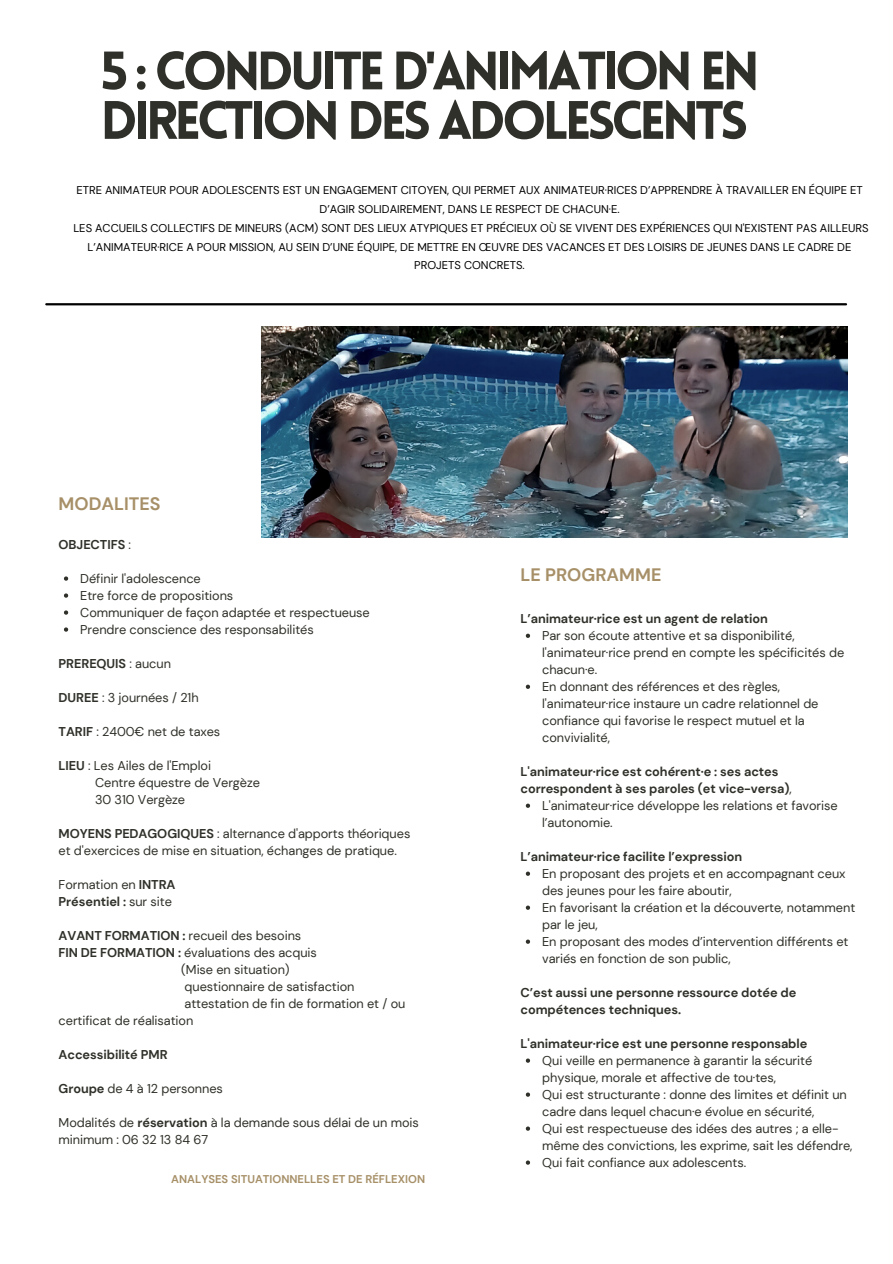
<style>
.page{position:relative;width:893px;height:1264px;background:#fff}
.page>*{position:absolute;margin:0;border:0;box-sizing:border-box;transform-origin:0 0}
.t1{font:900 52.8px/49.5px "Lovelo";letter-spacing:-.075em;color:#2f3029}
.t2{font:700 18px "DM Sans";color:#a79068}
.t3{font:12.75px/17px "DM Sans";letter-spacing:-.005em;color:#2f3029}
.t4{font:700 12.75px/17px "DM Sans";letter-spacing:-.005em;color:#2f3029}
.t5{font:11.25px/18.8px "DM Sans";color:#000;text-align:center}
.t6{font:700 11.25px "DM Sans";color:#a79068}
.s1{font-weight:400}
.s2{font-weight:700}
</style>
<div class="page">
<svg style="left:64px;top:576px;width:4px;height:4px"></svg>
<svg style="left:64px;top:593px;width:4px;height:4px"></svg>
<svg style="left:64px;top:610px;width:4px;height:4px"></svg>
<svg style="left:64px;top:627px;width:4px;height:4px"></svg>
<svg style="left:525px;top:633px;width:5px;height:5px"></svg>
<svg style="left:525px;top:684px;width:5px;height:5px"></svg>
<svg style="left:525px;top:803px;width:5px;height:4px"></svg>
<svg style="left:525px;top:871px;width:5px;height:4px"></svg>
<svg style="left:525px;top:905px;width:5px;height:4px"></svg>
<svg style="left:525px;top:939px;width:5px;height:4px"></svg>
<svg style="left:525px;top:1058px;width:5px;height:4px"></svg>
<svg style="left:525px;top:1092px;width:5px;height:4px"></svg>
<svg style="left:525px;top:1126px;width:5px;height:4px"></svg>
<svg style="left:525px;top:1160px;width:5px;height:4px"></svg>
<hr style="left:46px;top:303px;width:800px;height:2px;background:#000">
<img style="left:262px;top:327px;width:585px;height:210px">
<p class="t1" style="left:101px;top:51px;width:660px">5 : CONDUITE D'ANIMATION EN<br>DIRECTION DES ADOLESCENTS</p>
<p class="t5" style="left:76px;top:181px;width:787px">ETRE ANIMATEUR POUR ADOLESCENTS EST UN ENGAGEMENT CITOYEN, QUI PERMET AUX ANIMATEUR·RICES D’APPRENDRE À TRAVAILLER EN ÉQUIPE ET<br>D’AGIR SOLIDAIREMENT, DANS LE RESPECT DE CHACUN·E.</p>
<p class="t5" style="left:73px;top:218px;width:796px">LES ACCUEILS COLLECTIFS DE MINEURS (ACM) SONT DES LIEUX ATYPIQUES ET PRÉCIEUX OÙ SE VIVENT DES EXPÉRIENCES QUI N'EXISTENT PAS AILLEURS</p>
<p class="t5" style="left:88px;top:237px;width:765px">L’ANIMATEUR·RICE A POUR MISSION, AU SEIN D’UNE ÉQUIPE, DE METTRE EN ŒUVRE DES VACANCES ET DES LOISIRS DE JEUNES DANS LE CADRE DE<br>PROJETS CONCRETS.</p>
<p class="t2" style="left:59px;top:491px;width:103px">MODALITES</p>
<p class="t4" style="left:59px;top:536px;width:74px">OBJECTIFS <span class="s1">:</span></p>
<p class="t3" style="left:80px;top:570px;width:122px">Définir l'adolescence</p>
<p class="t3" style="left:80px;top:587px;width:154px">Etre force de propositions</p>
<p class="t3" style="left:80px;top:604px;width:291px">Communiquer de façon adaptée et respectueuse</p>
<p class="t3" style="left:80px;top:621px;width:235px">Prendre conscience des responsabilités</p>
<p class="t4" style="left:59px;top:655px;width:114px">PREREQUIS <span class="s1">: aucun</span></p>
<p class="t3" style="left:59px;top:689px;width:141px"><span class="s2">DUREE</span> : 3 journées / 21h</p>
<p class="t3" style="left:59px;top:723px;width:163px"><span class="s2">TARIF</span> : 2400€ net de taxes</p>
<p class="t3" style="left:59px;top:757px;width:154px"><span class="s2">LIEU</span> : Les Ailes de l'Emploi</p>
<p class="t3" style="left:95px;top:774px;width:166px">Centre équestre de Vergèze</p>
<p class="t3" style="left:95px;top:791px;width:92px">30 310 Vergèze</p>
<p class="t3" style="left:59px;top:825px;width:353px"><span class="s2">MOYENS PEDAGOGIQUES</span> : alternance d'apports théoriques et d'exercices de mise en situation, échanges de pratique.</p>
<p class="t3" style="left:59px;top:875px;width:118px">Formation en <span class="s2">INTRA</span></p>
<p class="t4" style="left:59px;top:892px;width:115px">Présentiel : <span class="s1">sur site</span></p>
<p class="t3" style="left:59px;top:926px;width:244px"><span class="s2">AVANT FORMATION :</span> recueil des besoins</p>
<p class="t3" style="left:59px;top:943px;width:260px"><span class="s2">FIN DE FORMATION :</span> évaluations des acquis</p>
<p class="t3" style="left:181px;top:960px;width:110px">(Mise en situation)</p>
<p class="t3" style="left:184px;top:977px;width:171px">questionnaire de satisfaction</p>
<p class="t3" style="left:59px;top:994px;width:348px;text-indent:126px">attestation de fin de formation et / ou certificat de réalisation</p>
<p class="t4" style="left:59px;top:1045px;width:110px">Accessibilité PMR</p>
<p class="t3" style="left:59px;top:1079px;width:166px"><span class="s2">Groupe</span> de 4 à 12 personnes</p>
<p class="t3" style="left:59px;top:1113px;width:362px">Modalités de <span class="s2">réservation</span> à la demande sous délai de un mois minimum : 06 32 13 84 67</p>
<p class="t6" style="left:171px;top:1172px;width:255px">ANALYSES SITUATIONNELLES ET DE RÉFLEXION</p>
<p class="t2" style="left:520px;top:563px;width:142px">LE PROGRAMME</p>
<p class="t4" style="left:520px;top:610px;width:249px">L’animateur·rice est un agent de relation</p>
<p class="t3" style="left:542px;top:627px;width:303px">Par son écoute attentive et sa disponibilité, l'animateur·rice prend en compte les spécificités de chacun·e.</p>
<p class="t3" style="left:542px;top:678px;width:278px">En donnant des références et des règles, l'animateur·rice instaure un cadre relationnel de confiance qui favorise le respect mutuel et la convivialité,</p>
<p class="t4" style="left:520px;top:763px;width:272px">L'animateur·rice est cohérent·e : ses actes correspondent à ses paroles (et vice-versa)<span class="s1">,</span></p>
<p class="t3" style="left:542px;top:797px;width:297px">L'animateur·rice développe les relations et favorise l’autonomie.</p>
<p class="t4" style="left:520px;top:848px;width:223px">L’animateur·rice facilite l’expression</p>
<p class="t3" style="left:542px;top:865px;width:305px">En proposant des projets et en accompagnant ceux des jeunes pour les faire aboutir,</p>
<p class="t3" style="left:542px;top:899px;width:314px">En favorisant la création et la découverte, notamment par le jeu,</p>
<p class="t3" style="left:542px;top:933px;width:308px">En proposant des modes d’intervention différents et variés en fonction de son public,</p>
<p class="t4" style="left:520px;top:984px;width:277px">C’est aussi une personne ressource dotée de compétences techniques.</p>
<p class="t4" style="left:520px;top:1035px;width:288px">L'animateur·rice est une personne responsable</p>
<p class="t3" style="left:542px;top:1052px;width:271px">Qui veille en permanence à garantir la sécurité physique, morale et affective de tou·tes,</p>
<p class="t3" style="left:542px;top:1086px;width:306px">Qui est structurante : donne des limites et définit un cadre dans lequel chacun·e évolue en sécurité,</p>
<p class="t3" style="left:542px;top:1119px;width:312px">Qui est respectueuse des idées des autres ; a elle&shy;même des convictions, les exprime, sait les défendre,</p>
<p class="t3" style="left:542px;top:1153px;width:205px">Qui fait confiance aux adolescents.</p>
</div>
